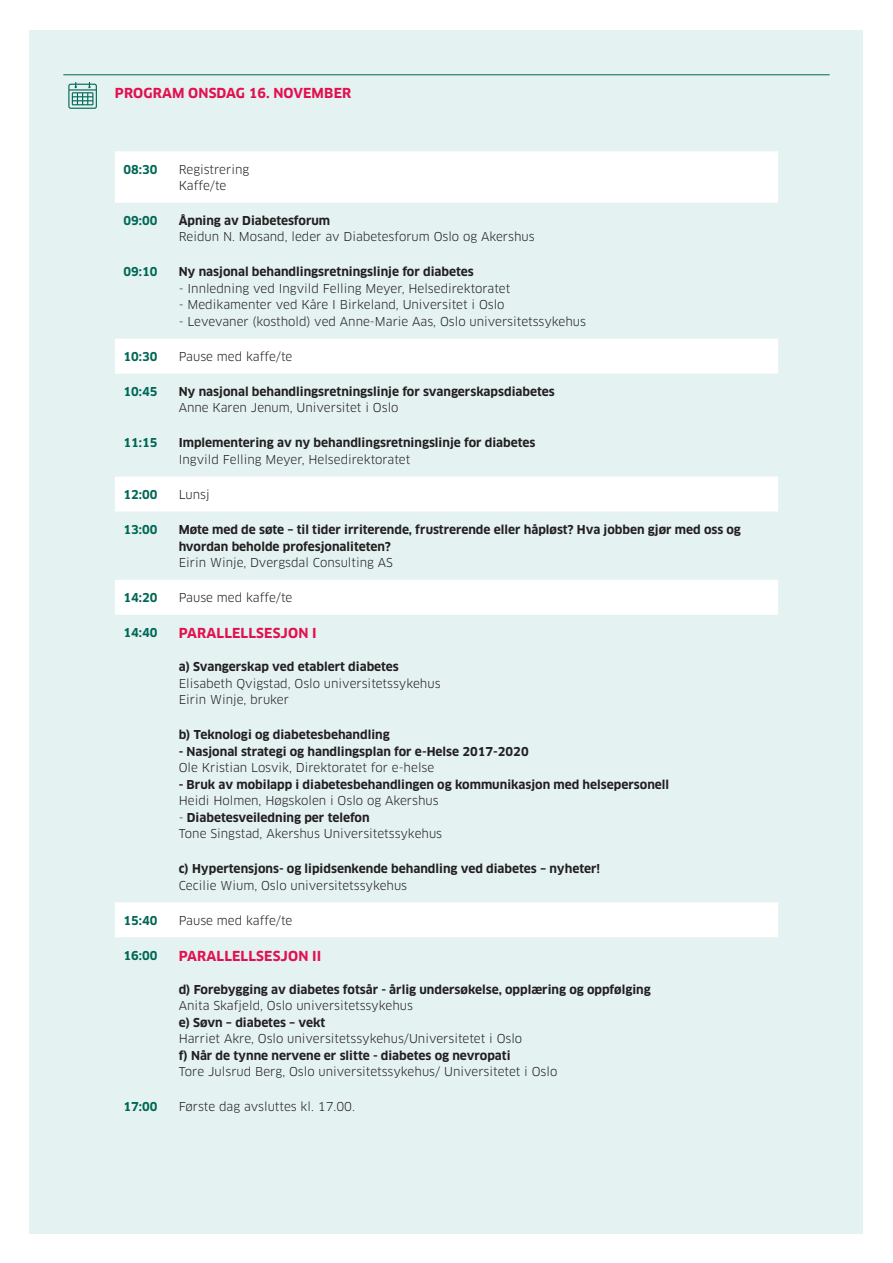
<style>
.page{position:relative;width:893px;height:1263px;background:#fff}
.page>*{position:absolute;margin:0;border:0;box-sizing:border-box;transform-origin:0 0}
.t1{font:700 13.5px "Clan OT";letter-spacing:.01em;color:#e2104f}
.t2{font:12px/16.5px "Clan OT";color:#231f20}
.t3{font:700 12px/16.5px "Clan OT";color:#231f20}
.t4{font:700 12px "Clan OT";color:#006756}
.s1{font-weight:700}
</style>
<div class="page">
<div style="left:30px;top:30px;width:833px;height:1203px;background:#e4f3f2"></div>
<hr style="left:63px;top:74px;width:767px;height:1px;background:#006756">
<svg style="left:115px;top:151px;width:663px;height:360px"></svg>
<svg style="left:115px;top:580px;width:663px;height:357px"></svg>
<svg style="left:68px;top:82px;width:29px;height:27px"></svg>
<p class="t1" style="left:115px;top:85px;width:238px">PROGRAM ONSDAG 16. NOVEMBER</p>
<p class="t4" style="left:123px;top:162px;width:35px">08:30</p>
<p class="t2" style="left:179px;top:161px;width:72px">Registrering<br>Kaffe/te</p>
<p class="t4" style="left:123px;top:214px;width:35px">09:00</p>
<p class="t3" style="left:179px;top:212px;width:153px">Åpning av Diabetesforum</p>
<p class="t2" style="left:179px;top:229px;width:357px">Reidun N. Mosand, leder av Diabetesforum Oslo og Akershus</p>
<p class="t4" style="left:123px;top:265px;width:35px">09:10</p>
<p class="t3" style="left:179px;top:264px;width:297px">Ny nasjonal behandlingsretningslinje for diabetes</p>
<p class="t2" style="left:179px;top:280px;width:333px">- Innledning ved Ingvild Felling Meyer, Helsedirektoratet</p>
<p class="t2" style="left:179px;top:297px;width:327px">- Medikamenter ved Kåre I Birkeland, Universitet i Oslo</p>
<p class="t2" style="left:179px;top:313px;width:409px">- Levevaner (kosthold) ved Anne-Marie Aas, Oslo universitetssykehus</p>
<p class="t4" style="left:123px;top:349px;width:35px">10:30</p>
<p class="t2" style="left:179px;top:348px;width:115px">Pause med kaffe/te</p>
<p class="t4" style="left:123px;top:384px;width:35px">10:45</p>
<p class="t3" style="left:179px;top:383px;width:378px">Ny nasjonal behandlingsretningslinje for svangerskapsdiabetes</p>
<p class="t2" style="left:179px;top:400px;width:221px">Anne Karen Jenum, Universitet i Oslo</p>
<p class="t4" style="left:123px;top:436px;width:35px">11:15</p>
<p class="t3" style="left:179px;top:435px;width:358px">Implementering av ny behandlingsretningslinje for diabetes</p>
<p class="t2" style="left:179px;top:451px;width:233px">Ingvild Felling Meyer, Helsedirektoratet</p>
<p class="t4" style="left:123px;top:487px;width:35px">12:00</p>
<p class="t2" style="left:179px;top:486px;width:33px">Lunsj</p>
<p class="t4" style="left:123px;top:523px;width:35px">13:00</p>
<p class="t3" style="left:179px;top:521px;width:564px">Møte med de søte – til tider irriterende, frustrerende eller håpløst? Hva jobben gjør med oss og hvordan beholde profesjonaliteten?</p>
<p class="t2" style="left:179px;top:554px;width:216px">Eirin Winje, Dvergsdal Consulting AS</p>
<p class="t4" style="left:123px;top:591px;width:35px">14:20</p>
<p class="t2" style="left:179px;top:589px;width:115px">Pause med kaffe/te</p>
<p class="t4" style="left:123px;top:625px;width:35px">14:40</p>
<p class="t1" style="left:179px;top:625px;width:139px">PARALLELLSESJON I</p>
<p class="t3" style="left:179px;top:659px;width:222px">a) Svangerskap ved etablert diabetes</p>
<p class="t2" style="left:179px;top:675px;width:263px">Elisabeth Qvigstad, Oslo universitetssykehus<br>Eirin Winje, bruker</p>
<p class="t3" style="left:179px;top:726px;width:213px">b) Teknologi og diabetesbehandling</p>
<p class="t3" style="left:179px;top:743px;width:351px">- Nasjonal strategi og handlingsplan for e-Helse 2017-2020</p>
<p class="t2" style="left:179px;top:759px;width:257px">Ole Kristian Losvik, Direktoratet for e-helse</p>
<p class="t3" style="left:179px;top:776px;width:492px">- Bruk av mobilapp i diabetesbehandlingen og kommunikasjon med helsepersonell</p>
<p class="t2" style="left:179px;top:792px;width:261px">Heidi Holmen, Høgskolen i Oslo og Akershus</p>
<p class="t2" style="left:179px;top:809px;width:265px">- <span class="s1">Diabetesveiledning per telefon<br></span>Tone Singstad, Akershus Universitetssykehus</p>
<p class="t3" style="left:179px;top:860px;width:423px">c) Hypertensjons- og lipidsenkende behandling ved diabetes – nyheter!</p>
<p class="t2" style="left:179px;top:877px;width:230px">Cecilie Wium, Oslo universitetssykehus</p>
<p class="t4" style="left:123px;top:913px;width:35px">15:40</p>
<p class="t2" style="left:179px;top:912px;width:115px">Pause med kaffe/te</p>
<p class="t4" style="left:123px;top:948px;width:35px">16:00</p>
<p class="t1" style="left:179px;top:948px;width:144px">PARALLELLSESJON II</p>
<p class="t3" style="left:179px;top:981px;width:474px">d) Forebygging av diabetes fotsår - årlig undersøkelse, opplæring og oppfølging</p>
<p class="t2" style="left:179px;top:997px;width:236px">Anita Skafjeld, Oslo universitetssykehus</p>
<p class="t3" style="left:179px;top:1014px;width:148px">e) Søvn – diabetes – vekt</p>
<p class="t2" style="left:179px;top:1030px;width:345px">Harriet Akre, Oslo universitetssykehus/Universitetet i Oslo</p>
<p class="t3" style="left:179px;top:1047px;width:333px">f) Når de tynne nervene er slitte - diabetes og nevropati</p>
<p class="t2" style="left:179px;top:1063px;width:380px">Tore Julsrud Berg, Oslo universitetssykehus/ Universitetet i Oslo</p>
<p class="t4" style="left:123px;top:1100px;width:35px">17:00</p>
<p class="t2" style="left:179px;top:1098px;width:178px">Første dag avsluttes kl. 17.00.</p>
</div>
